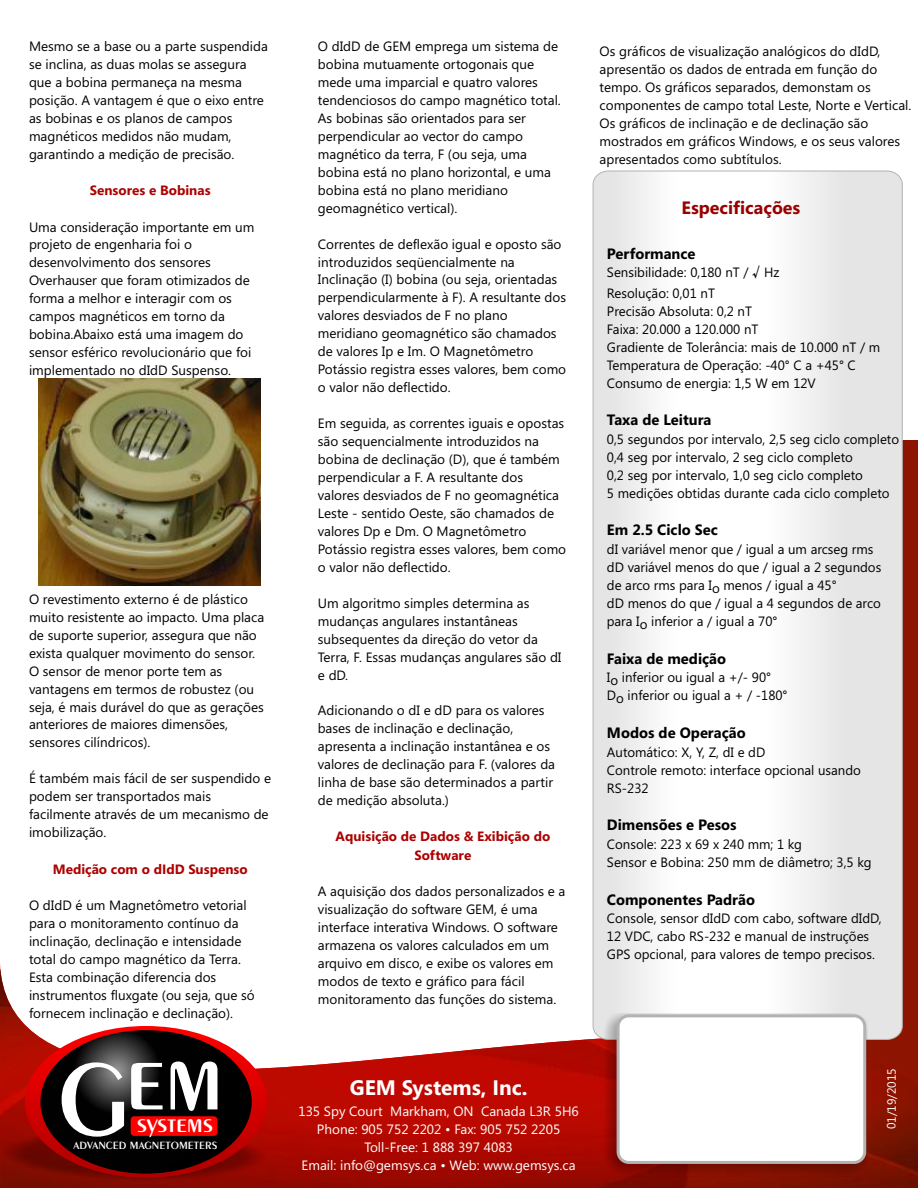
<style>
.page{position:relative;width:918px;height:1188px;background:#fff}
.page>*{position:absolute;margin:0;border:0;box-sizing:border-box;transform-origin:0 0}
.t1{font:600 108.6px "Exotic 350 BT";color:#fff}
.t2{font:600 29.4px "Exotic 350 BT";letter-spacing:-.03em;color:#fff}
.t3{font:700 21px "Segoe UI";color:#fff}
.t4{font:700 17.85px "Segoe UI";color:#900}
.t5{font:700 15px "Segoe UI";color:#000}
.t6{font:13.5px/18px "Segoe UI";color:#000}
.t7{font:13.5px/18px "Segoe UI";color:#fff;text-align:center}
.t8{font:700 13.5px/18.5px "Segoe UI";color:#ad0000;text-align:center}
.t9{font:12px "Ebrima";color:#fff}
.t10{font:600 11.1px "Exotic 350 BT";color:#fff}
.s1{font-family:"Meiryo";font-weight:700}
</style>
<div class="page">
<div style="left:856px;top:440px;width:62px;height:748px;background:#8c1400"></div>
<img style="left:0;top:969px;width:918px;height:219px">
<svg style="left:593px;top:171px;width:310px;height:869px"></svg>
<svg style="left:0;top:1129px;width:280px;height:52px"></svg>
<svg style="left:25px;top:1026px;width:242px;height:152px"></svg>
<svg style="left:40px;top:1030px;width:212px;height:144px"></svg>
<div style="left:131px;top:1116px;width:86px;height:20px;background:#f00;border-radius:3px"></div>
<div style="left:605px;top:1013px;width:263px;height:163px;background:#000;opacity:.31"></div>
<div style="left:617px;top:1014px;width:249px;height:150px;background:#fff;border:3px solid #b3b3b3;border-radius:11px"></div>
<img style="left:38px;top:379px;width:223px;height:207px">
<p class="t6" style="left:29px;top:39px;width:240px">Mesmo se a base ou a parte suspendida se inclina, as duas molas se assegura que a bobina permaneça na mesma posição. A vantagem é que o eixo entre as bobinas e os planos de campos magnéticos medidos não mudam, garantindo a medição de precisão.</p>
<p class="t8" style="left:90px;top:182px;width:122px">Sensores e Bobinas</p>
<p class="t6" style="left:29px;top:219px;width:227px">Uma consideração importante em um projeto de engenharia foi o desenvolvimento dos sensores<br>Overhauser que foram otimizados de forma a melhor e interagir com os campos magnéticos em torno da bobina.Abaixo está uma imagem do sensor esférico revolucionário que foi implementado no dIdD Suspenso.</p>
<p class="t6" style="left:29px;top:591px;width:237px">O revestimento externo é de plástico muito resistente ao impacto. Uma placa de suporte superior, assegura que não exista qualquer movimento do sensor.<br>O sensor de menor porte tem as vantagens em termos de robustez (ou seja, é mais durável do que as gerações anteriores de maiores dimensões, sensores cilíndricos).</p>
<p class="t6" style="left:29px;top:771px;width:244px">É também mais fácil de ser suspendido e podem ser transportados mais facilmente através de um mecanismo de imobilização.</p>
<p class="t8" style="left:53px;top:861px;width:196px">Medição com o dIdD Suspenso</p>
<p class="t6" style="left:29px;top:898px;width:227px">O dIdD é um Magnetômetro vetorial para o monitoramento contínuo da inclinação, declinação e intensidade total do campo magnético da Terra.<br>Esta combinação diferencia dos instrumentos fluxgate (ou seja, que só fornecem inclinação e declinação).</p>
<h1 class="t1" style="left:124px;top:1027px;width:103px">em</h1>
<h2 class="t2" style="left:136px;top:1110px;width:78px">systems</h2>
<p class="t10" style="left:74px;top:1141px;width:145px">ADVANCED MAGNETOMETERS</p>
<h1 class="t1" style="left:58px;top:1052px;width:73px">G</h1>
<p class="t6" style="left:318px;top:39px;width:245px">O dIdD de GEM emprega um sistema de bobina mutuamente ortogonais que mede uma imparcial e quatro valores tendenciosos do campo magnético total.<br>As bobinas são orientados para ser perpendicular ao vector do campo magnético da terra, F (ou seja, uma bobina está no plano horizontal, e uma bobina está no plano meridiano geomagnético vertical).</p>
<p class="t6" style="left:318px;top:236px;width:250px">Correntes de deflexão igual e oposto são introduzidos seqüencialmente na Inclinação (I) bobina (ou seja, orientadas perpendicularmente à F). A resultante dos valores desviados de F no plano meridiano geomagnético são chamados de valores Ip e Im. O Magnetômetro Potássio registra esses valores, bem como o valor não deflectido.</p>
<p class="t6" style="left:318px;top:416px;width:250px">Em seguida, as correntes iguais e opostas são sequencialmente introduzidos na bobina de declinação (D), que é também perpendicular a F. A resultante dos valores desviados de F no geomagnética Leste - sentido Oeste, são chamados de valores Dp e Dm. O Magnetômetro Potássio registra esses valores, bem como o valor não deflectido.</p>
<p class="t6" style="left:318px;top:595px;width:245px">Um algoritmo simples determina as mudanças angulares instantâneas subsequentes da direção do vetor da<br>Terra, F. Essas mudanças angulares são dI e dD.</p>
<p class="t6" style="left:318px;top:703px;width:239px">Adicionando o dI e dD para os valores bases de inclinação e declinação, apresenta a inclinação instantânea e os valores de declinação para F. (valores da linha de base são determinados a partir de medição absoluta.)</p>
<p class="t8" style="left:336px;top:828px;width:216px">Aquisição de Dados &amp; Exibição do<br>Software</p>
<p class="t6" style="left:318px;top:883px;width:249px">A aquisição dos dados personalizados e a visualização do software GEM, é uma interface interativa Windows. O software armazena os valores calculados em um arquivo em disco, e exibe os valores em modos de texto e gráfico para fácil monitoramento das funções do sistema.</p>
<p class="t6" style="left:600px;top:44px;width:313px">Os gráficos de visualização analógicos do dIdD, apresentão os dados de entrada em função do tempo. Os gráficos separados, demonstam os componentes de campo total Leste, Norte e Vertical.<br>Os gráficos de inclinação e de declinação são mostrados em gráficos Windows, e os seus valores apresentados como subtítulos.</p>
<h3 class="t4" style="left:682px;top:201px;width:120px">Especificações</h3>
<p class="t5" style="left:607px;top:248px;width:90px">Performance</p>
<p class="t6" style="left:607px;top:264px;width:174px;line-height:20.5px">Sensibilidade: 0,180 nT / <span class="s1">√</span> Hz<br>Resolução: 0,01 nT</p>
<p class="t6" style="left:607px;top:303px;width:275px">Precisão Absoluta: 0,2 nT<br>Faixa: 20.000 a 120.000 nT<br>Gradiente de Tolerância: mais de 10.000 nT / m Temperatura de Operação: -40° C a +45° C Consumo de energia: 1,5 W em 12V</p>
<p class="t5" style="left:607px;top:414px;width:106px">Taxa de Leitura</p>
<p class="t6" style="left:607px;top:432px;width:294px">0,5 segundos por intervalo, 2,5 seg ciclo completo 0,4 seg por intervalo, 2 seg ciclo completo<br>0,2 seg por intervalo, 1,0 seg ciclo completo<br>5 medições obtidas durante cada ciclo completo</p>
<p class="t5" style="left:607px;top:524px;width:112px">Em 2.5 Ciclo Sec</p>
<p class="t6" style="left:607px;top:542px;width:276px">dI variável menor que / igual a um arcseg rms dD variável menos do que / igual a 2 segundos de arco rms para Io menos / igual a 45°<br>dD menos do que / igual a 4 segundos de arco para Io inferior a / igual a 70°</p>
<p class="t5" style="left:607px;top:653px;width:121px">Faixa de medição</p>
<p class="t6" style="left:607px;top:670px;width:182px">Io inferior ou igual a +/- 90°<br>Do inferior ou igual a + / -180°</p>
<p class="t5" style="left:607px;top:727px;width:140px">Modos de Operação</p>
<p class="t6" style="left:607px;top:744px;width:255px">Automático: X, Y, Z, dI e dD<br>Controle remoto: interface opcional usando<br>RS-232</p>
<p class="t5" style="left:607px;top:819px;width:131px">Dimensões e Pesos</p>
<p class="t6" style="left:607px;top:837px;width:266px">Console: 223 x 69 x 240 mm; 1 kg<br>Sensor e Bobina: 250 mm de diâmetro; 3,5 kg</p>
<p class="t5" style="left:607px;top:894px;width:150px">Componentes Padrão</p>
<p class="t6" style="left:607px;top:911px;width:276px">Console, sensor dIdD com cabo, software dIdD,<br>12 VDC, cabo RS-232 e manual de instruções<br>GPS opcional, para valores de tempo precisos.</p>
<h3 class="t3" style="left:350px;top:1080px;width:179px">GEM Systems, Inc.</h3>
<p class="t7" style="left:298px;top:1103px;width:282px">135 Spy Court Markham, ON Canada L3R 5H6<br>Phone: 905 752 2202 • Fax: 905 752 2205<br>Toll-Free: 1 888 397 4083</p>
<p class="t7" style="left:302px;top:1157px;width:276px">Email: info@gemsys.ca • Web: www.gemsys.ca</p>
<p class="t9" style="left:887px;top:1129px;width:63px;rotate:-90deg">01/19/2015</p>
</div>
